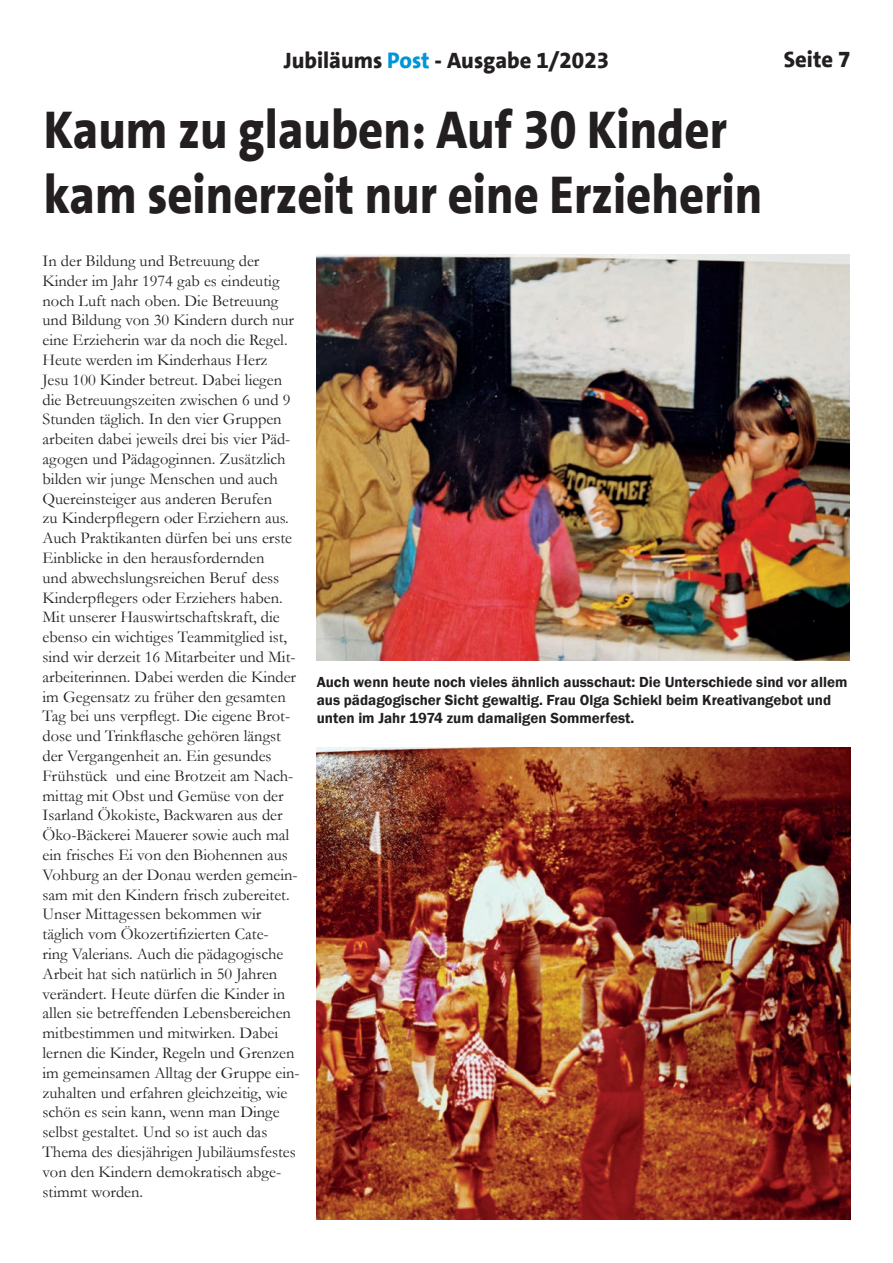
<style>
.page{position:relative;width:893px;height:1263px;background:#fff}
.page>*{position:absolute;margin:0;border:0;box-sizing:border-box;transform-origin:0 0}
.t1{font:800 54px/64.8px "SPD The Sans";color:#231f20;scale:.9 1}
.t2{font:800 22.5px "SPD The Sans";color:#231f20}
.t3{font:16.5px/19.8px "Garamond";color:#231f20}
.t4{font:600 15px/18px "Franklin Gothic";color:#231f20}
.s1{color:#0095d9}
</style>
<div class="page">
<img style="left:317px;top:255px;width:532px;height:405px">
<img style="left:317px;top:747px;width:533px;height:472px">
<h2 class="t2" style="left:284px;top:45px;width:327px">Jubiläums <span class="s1">Post</span> - Ausgabe 1/2023</h2>
<h2 class="t2" style="left:784px;top:45px;width:68px">Seite 7</h2>
<h1 class="t1" style="left:44px;top:98px;width:800px">Kaum zu glauben: Auf 30 Kinder kam seinerzeit nur eine Erzieherin</h1>
<p class="t3" style="left:43px;top:250px;width:259px">In der Bildung und Betreuung der Kinder im Jahr 1974 gab es eindeutig noch Luft nach oben. Die Betreuung und Bildung von 30 Kindern durch nur eine Erzieherin war da noch die Regel.<br>Heute werden im Kinderhaus Herz<br>Jesu 100 Kinder betreut. Dabei liegen die Betreuungszeiten zwischen 6 und 9<br>Stunden täglich. In den vier Gruppen arbeiten dabei jeweils drei bis vier Päd&shy;agogen und Pädagoginnen. Zusätzlich bilden wir junge Menschen und auch Quereinsteiger aus anderen Berufen<br>zu Kinderpflegern oder Erziehern aus.<br>Auch Praktikanten dürfen bei uns erste Einblicke in den herausfordernden<br>und abwechslungsreichen Beruf dess Kinderpflegers oder Erziehers haben.<br>Mit unserer Hauswirtschaftskraft, die ebenso ein wichtiges Teammitglied ist, sind wir derzeit 16 Mitarbeiter und Mit&shy;arbeiterinnen. Dabei werden die Kinder im Gegensatz zu früher den gesamten Tag bei uns verpflegt. Die eigene Brot&shy;dose und Trinkflasche gehören längst der Vergangenheit an. Ein gesundes Frühstück und eine Brotzeit am Nach&shy;mittag mit Obst und Gemüse von der Isarland Ökokiste, Backwaren aus der Öko-Bäckerei Mauerer sowie auch mal ein frisches Ei von den Biohennen aus Vohburg an der Donau werden gemein&shy;sam mit den Kindern frisch zubereitet.<br>Unser Mittagessen bekommen wir täglich vom Ökozertifizierten Cate-<br>ring Valerians. Auch die pädagogische Arbeit hat sich natürlich in 50 Jahren verändert. Heute dürfen die Kinder in allen sie betreffenden Lebensbereichen mitbestimmen und mitwirken. Dabei lernen die Kinder, Regeln und Grenzen im gemeinsamen Alltag der Gruppe ein&shy;zuhalten und erfahren gleichzeitig, wie schön es sein kann, wenn man Dinge selbst gestaltet. Und so ist auch das Thema des diesjährigen Jubiläumsfestes von den Kindern demokratisch abge&shy;stimmt worden.</p>
<p class="t4" style="left:317px;top:673px;width:532px">Auch wenn heute noch vieles ähnlich ausschaut: Die Unterschiede sind vor allem aus pädagogischer Sicht gewaltig. Frau Olga Schiekl beim Kreativangebot und unten im Jahr 1974 zum damaligen Sommerfest.</p>
</div>
